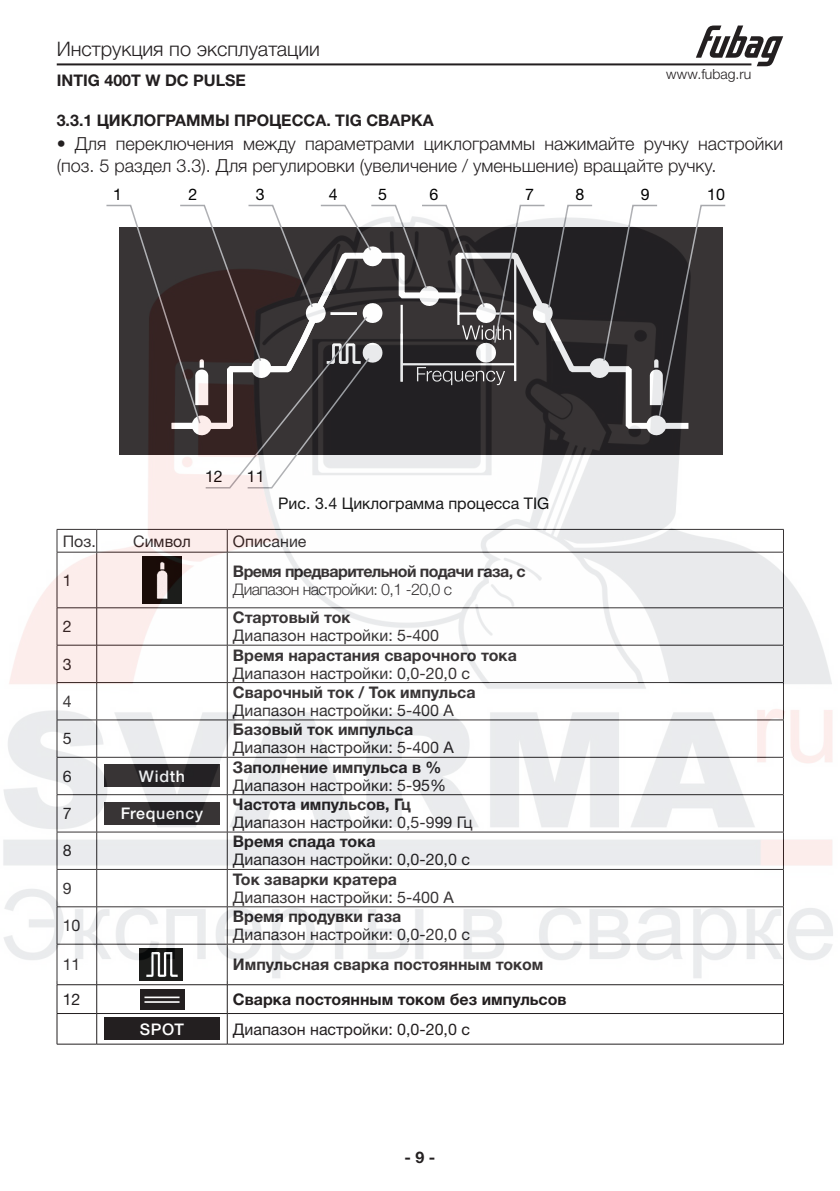
<style>
.page{position:relative;width:840px;height:1191px;background:#fff}
.page>*{position:absolute;margin:0;border:0;box-sizing:border-box;transform-origin:0 0}
.t1{font:300 20px "Helvetica Neue LTW1 G";color:#231f20}
.t2{font:300 18px/21.6px "Helvetica Neue LTW1 G";color:#231f20}
.t3{font:16px/18px "Helvetica Neue LTW1 G";color:#231f20}
.t4{font:700 16px/18px "Helvetica Neue LTW1 G";color:#231f20}
.t5{font:700 16px/18px "Helvetica Neue LTW1 G";letter-spacing:-.035em;color:#231f20}
.t6{font:16px "Helvetica Neue LTW1 G";color:#000}
.t7{font:500 16px "Helvetica Neue LTW1 G";letter-spacing:.04em;color:#fff}
.t8{font:300 14px "Helvetica Neue LTW1 G";color:#231f20}
.s1{font-weight:300}
.s2{font-weight:700}
.s3{font-weight:400}
</style>
<div class="page">
<hr style="left:57px;top:63px;width:694px;height:2px;background:#231f20">
<svg style="left:695px;top:26px;width:87px;height:40px"></svg>
<svg style="left:631px;top:204px;width:95px;height:6px"></svg>
<svg style="left:106px;top:204px;width:487px;height:6px"></svg>
<hr style="left:57px;top:944px;width:1px;height:40px;background:#231f20">
<hr style="left:96px;top:944px;width:1px;height:40px;background:#231f20">
<hr style="left:227px;top:944px;width:1px;height:40px;background:#231f20">
<hr style="left:782px;top:944px;width:1px;height:40px;background:#231f20">
<hr style="left:57px;top:984px;width:40px;height:1px;background:#231f20">
<svg style="left:57px;top:985px;width:1px;height:28px"></svg>
<hr style="left:97px;top:984px;width:130px;height:1px;background:#231f20">
<svg style="left:96px;top:985px;width:1px;height:28px"></svg>
<hr style="left:227px;top:984px;width:556px;height:1px;background:#231f20">
<svg style="left:227px;top:985px;width:1px;height:28px"></svg>
<hr style="left:57px;top:1013px;width:1px;height:31px;background:#231f20">
<hr style="left:96px;top:1013px;width:1px;height:31px;background:#231f20">
<hr style="left:227px;top:1013px;width:1px;height:31px;background:#231f20">
<hr style="left:782px;top:1013px;width:1px;height:31px;background:#231f20">
<hr style="left:57px;top:1013px;width:40px;height:1px;background:#231f20">
<hr style="left:57px;top:1043px;width:40px;height:1px;background:#231f20">
<hr style="left:97px;top:1013px;width:130px;height:1px;background:#231f20">
<hr style="left:97px;top:1043px;width:130px;height:1px;background:#231f20">
<hr style="left:227px;top:1013px;width:556px;height:1px;background:#231f20">
<hr style="left:227px;top:1043px;width:556px;height:1px;background:#231f20">
<div style="left:139px;top:988px;width:45px;height:21px;background:#231f20"></div>
<hr style="left:144px;top:996px;width:35px;height:2px;background:#fff">
<hr style="left:144px;top:1001px;width:35px;height:1px;background:#fff">
<div style="left:104px;top:1017px;width:116px;height:23px;background:#231f20"></div>
<img style="left:3px;top:210px;width:830px;height:770px">
<p class="t1" style="left:57px;top:37px;width:264px">Инструкция по эксплуатации</p>
<p class="t4" style="left:57px;top:71px;width:191px">INTIG 400T W DC PULSE</p>
<p class="t8" style="left:665px;top:66px;width:87px">www.fubag.ru</p>
<p class="t4" style="left:57px;top:111px;width:378px">3.3.1 ЦИКЛОГРАММЫ ПРОЦЕССА. TIG СВАРКА</p>
<p class="t2" style="left:57px;top:133px;width:727px">• Для переключения между параметрами циклограммы нажимайте ручку настройки (поз. 5 раздел 3.3). Для регулировки (увеличение / уменьшение) вращайте ручку.</p>
<p class="t6" style="left:113px;top:185px;width:10px">1</p>
<p class="t6" style="left:188px;top:185px;width:10px">2</p>
<p class="t6" style="left:256px;top:185px;width:10px">3</p>
<p class="t6" style="left:328px;top:185px;width:10px">4</p>
<p class="t6" style="left:378px;top:185px;width:10px">5</p>
<p class="t6" style="left:429px;top:185px;width:10px">6</p>
<p class="t6" style="left:525px;top:185px;width:10px">7</p>
<p class="t6" style="left:575px;top:185px;width:10px">8</p>
<p class="t6" style="left:640px;top:185px;width:10px">9</p>
<p class="t6" style="left:707px;top:185px;width:19px">10</p>
<p class="t6" style="left:205px;top:466px;width:19px">12</p>
<p class="t6" style="left:247px;top:466px;width:19px">11</p>
<p class="t6" style="left:278px;top:493px;width:272px">Рис. 3.4 Циклограмма процесса TIG</p>
<p class="t3" style="left:63px;top:531px;width:35px">Поз.</p>
<p class="t3" style="left:133px;top:531px;width:59px">Символ</p>
<p class="t3" style="left:233px;top:531px;width:75px">Описание</p>
<p class="t3" style="left:63px;top:571px;width:10px">1</p>
<p class="t5" style="left:233px;top:562px;width:294px">Время предварительной подачи газа, с<br><span class="s1">Диапазон настройки: 0,1 -20,0 с</span></p>
<p class="t3" style="left:63px;top:617px;width:10px">2</p>
<p class="t3" style="left:233px;top:608px;width:207px"><span class="s2">Стартовый ток<br></span>Диапазон настройки: 5-400</p>
<p class="t3" style="left:63px;top:655px;width:10px">3</p>
<p class="t4" style="left:233px;top:646px;width:285px">Время нарастания сварочного тока<br><span class="s3">Диапазон настройки: 0,0-20,0 с</span></p>
<p class="t3" style="left:63px;top:692px;width:10px">4</p>
<p class="t4" style="left:233px;top:683px;width:244px">Сварочный ток / Ток импульса<br><span class="s3">Диапазон настройки: 5-400 А</span></p>
<p class="t3" style="left:63px;top:729px;width:10px">5</p>
<p class="t3" style="left:233px;top:720px;width:222px"><span class="s2">Базовый ток импульса<br></span>Диапазон настройки: 5-400 А</p>
<p class="t3" style="left:63px;top:767px;width:10px">6</p>
<p class="t7" style="left:139px;top:766px;width:48px">Width</p>
<p class="t3" style="left:233px;top:758px;width:215px"><span class="s2">Заполнение импульса в %<br></span>Диапазон настройки: 5-95%</p>
<p class="t3" style="left:63px;top:804px;width:10px">7</p>
<p class="t7" style="left:121px;top:803px;width:84px">Frequency</p>
<p class="t3" style="left:233px;top:795px;width:241px"><span class="s2">Частота импульсов, Гц<br></span>Диапазон настройки: 0,5-999 Гц</p>
<p class="t3" style="left:63px;top:841px;width:10px">8</p>
<p class="t3" style="left:233px;top:832px;width:238px"><span class="s2">Время спада тока<br></span>Диапазон настройки: 0,0-20,0 с</p>
<p class="t3" style="left:63px;top:879px;width:10px">9</p>
<p class="t3" style="left:233px;top:870px;width:222px"><span class="s2">Ток заварки кратера<br></span>Диапазон настройки: 5-400 А</p>
<p class="t3" style="left:63px;top:916px;width:19px">10</p>
<p class="t3" style="left:233px;top:907px;width:238px"><span class="s2">Время продувки газа<br></span>Диапазон настройки: 0,0-20,0 с</p>
<p class="t3" style="left:63px;top:955px;width:19px">11</p>
<p class="t4" style="left:233px;top:955px;width:312px">Импульсная сварка постоянным током</p>
<p class="t3" style="left:63px;top:990px;width:19px">12</p>
<p class="t4" style="left:233px;top:990px;width:335px">Сварка постоянным током без импульсов</p>
<p class="t7" style="left:140px;top:1019px;width:46px">SPOT</p>
<p class="t3" style="left:233px;top:1019px;width:238px">Диапазон настройки: 0,0-20,0 с</p>
<p class="t4" style="left:404px;top:1147px;width:32px">- 9 -</p>
</div>
